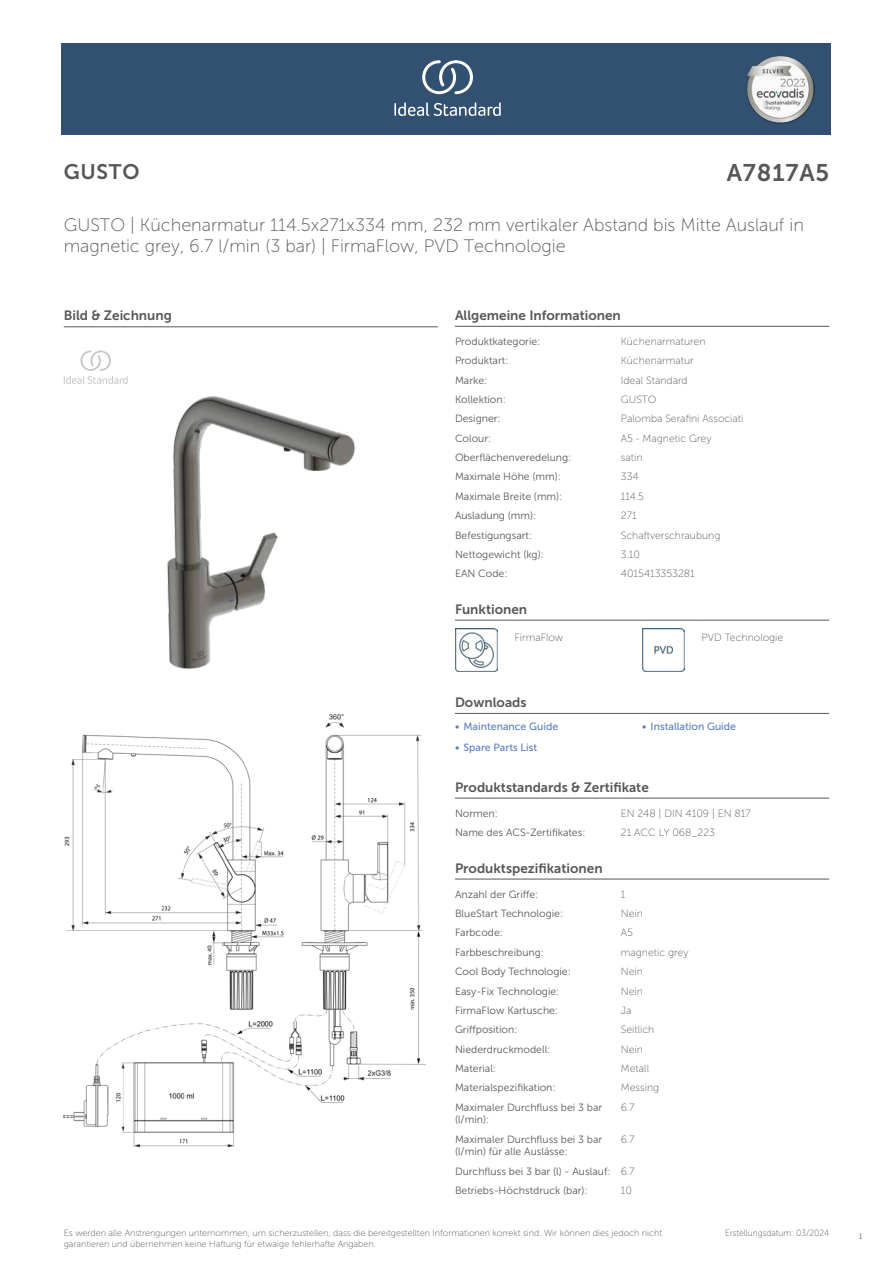
<style>
.page{position:relative;width:893px;height:1263px;background:#fff}
.page>*{position:absolute;margin:0;border:0;box-sizing:border-box;transform-origin:0 0}
.t1{font:24px "Museo Sans 700";letter-spacing:.035em;color:#575756}
.t2{font:21px "Museo Sans 700";letter-spacing:.035em;color:#575756}
.t3{font:18px/21.6px "Museo Sans 100";color:#575756}
.t4{font:13.5px "Museo Sans 700";color:#575756}
.t5{font:10.5px/12.6px "Museo Sans 300";color:#575756}
.t6{font:10.5px "Museo Sans 100";color:#575756}
.t7{font:10.5px "Museo Sans 500";color:#5b7ebf}
.t8{font:9px/10.8px "Museo Sans 100";color:#575756}
.t9{font:9px "Museo Sans 100";color:#575756;scale:.95 1}
.t10{font:300 9px "Calibri";color:#575756;scale:.95 1}
.s1{font-family:"Museo Sans 100"}
</style>
<div class="page">
<div style="left:62px;top:43px;width:769px;height:91px;background:#325070"></div>
<hr style="left:455px;top:326px;width:166px;height:1px;background:#575756">
<hr style="left:621px;top:326px;width:208px;height:1px;background:#575756">
<hr style="left:455px;top:620px;width:59px;height:1px;background:#575756">
<hr style="left:514px;top:620px;width:128px;height:1px;background:#575756">
<hr style="left:642px;top:620px;width:60px;height:1px;background:#575756">
<hr style="left:702px;top:620px;width:127px;height:1px;background:#575756">
<img style="left:455px;top:629px;width:42px;height:42px">
<img style="left:642px;top:629px;width:43px;height:42px">
<hr style="left:455px;top:713px;width:187px;height:1px;background:#575756">
<hr style="left:642px;top:713px;width:187px;height:1px;background:#575756">
<hr style="left:455px;top:798px;width:166px;height:1px;background:#575756">
<hr style="left:621px;top:798px;width:208px;height:1px;background:#575756">
<hr style="left:455px;top:879px;width:166px;height:1px;background:#575756">
<hr style="left:621px;top:879px;width:208px;height:1px;background:#575756">
<img style="left:64px;top:714px;width:361px;height:432px">
<hr style="left:64px;top:327px;width:374px;height:1px;background:#575756">
<svg style="left:64px;top:350px;width:64px;height:34px"></svg>
<img style="left:167px;top:396px;width:189px;height:273px">
<svg style="left:394px;top:102px;width:107px;height:14px"></svg>
<svg style="left:422px;top:60px;width:51px;height:34px"></svg>
<img style="left:746px;top:56px;width:68px;height:67px">
<h2 class="t2" style="left:64px;top:160px;width:77px">GUSTO</h2>
<h1 class="t1" style="left:727px;top:160px;width:104px">A7817A5</h1>
<h3 class="t3" style="left:64px;top:214px;width:742px">GUSTO | Küchenarmatur 114.5x271x334 mm, 232 mm vertikaler Abstand bis Mitte Auslauf in magnetic grey, 6.7 l/min (3 bar) | FirmaFlow, PVD Technologie</h3>
<p class="t4" style="left:64px;top:308px;width:110px">Bild &amp; Zeichnung</p>
<p class="t4" style="left:455px;top:308px;width:167px">Allgemeine Informationen</p>
<p class="t5" style="left:455px;top:335px;width:87px">Produktkategorie:</p>
<p class="t6" style="left:621px;top:336px;width:86px">Küchenarmaturen</p>
<p class="t5" style="left:455px;top:354px;width:55px">Produktart:</p>
<p class="t6" style="left:621px;top:355px;width:74px">Küchenarmatur</p>
<p class="t5" style="left:455px;top:374px;width:34px">Marke:</p>
<p class="t6" style="left:621px;top:374px;width:68px">Ideal Standard</p>
<p class="t5" style="left:455px;top:393px;width:52px">Kollektion:</p>
<p class="t6" style="left:621px;top:394px;width:37px">GUSTO</p>
<p class="t5" style="left:455px;top:413px;width:47px">Designer:</p>
<p class="t6" style="left:621px;top:413px;width:124px">Palomba Serafini Associati</p>
<p class="t5" style="left:455px;top:432px;width:38px">Colour:</p>
<p class="t6" style="left:621px;top:433px;width:92px">A5 - Magnetic Grey</p>
<p class="t5" style="left:455px;top:451px;width:118px">Oberflächenveredelung:</p>
<p class="t6" style="left:621px;top:452px;width:23px">satin</p>
<p class="t5" style="left:455px;top:471px;width:107px">Maximale Höhe (mm):</p>
<p class="t6" style="left:621px;top:471px;width:19px">334</p>
<p class="t5" style="left:455px;top:490px;width:109px">Maximale Breite (mm):</p>
<p class="t6" style="left:621px;top:491px;width:25px">114.5</p>
<p class="t5" style="left:455px;top:509px;width:83px">Ausladung (mm):</p>
<p class="t6" style="left:621px;top:510px;width:17px">271</p>
<p class="t5" style="left:455px;top:529px;width:79px">Befestigungsart:</p>
<p class="t6" style="left:621px;top:529px;width:101px">Schaftverschraubung</p>
<p class="t5" style="left:455px;top:548px;width:90px">Nettogewicht (kg):</p>
<p class="t6" style="left:621px;top:549px;width:21px">3.10</p>
<p class="t5" style="left:455px;top:567px;width:54px">EAN Code:</p>
<p class="t6" style="left:621px;top:568px;width:76px">4015413353281</p>
<p class="t4" style="left:455px;top:602px;width:74px">Funktionen</p>
<p class="t6" style="left:514px;top:632px;width:50px">FirmaFlow</p>
<p class="t6" style="left:702px;top:632px;width:83px">PVD Technologie</p>
<p class="t4" style="left:455px;top:695px;width:73px">Downloads</p>
<p class="t7" style="left:455px;top:721px;width:105px">• Maintenance Guide</p>
<p class="t7" style="left:642px;top:721px;width:95px">• Installation Guide</p>
<p class="t7" style="left:455px;top:742px;width:84px">• Spare Parts List</p>
<p class="t4" style="left:455px;top:779px;width:195px">Produktstandards &amp; Zertifikate</p>
<p class="t5" style="left:455px;top:807px;width:44px">Normen:</p>
<p class="t6" style="left:621px;top:808px;width:131px">EN 248 | DIN 4109 | EN 817</p>
<p class="t5" style="left:455px;top:826px;width:132px">Name des ACS-Zertifikates:</p>
<p class="t6" style="left:621px;top:827px;width:96px">21 ACC LY 068_223</p>
<p class="t4" style="left:455px;top:860px;width:149px">Produktspezifikationen</p>
<p class="t5" style="left:455px;top:888px;width:85px">Anzahl der Griffe:</p>
<p class="t6" style="left:621px;top:888px;width:6px">1</p>
<p class="t5" style="left:455px;top:907px;width:110px">BlueStart Technologie:</p>
<p class="t6" style="left:621px;top:908px;width:24px">Nein</p>
<p class="t5" style="left:455px;top:927px;width:49px">Farbcode:</p>
<p class="t6" style="left:621px;top:927px;width:14px">A5</p>
<p class="t5" style="left:455px;top:946px;width:90px">Farbbeschreibung:</p>
<p class="t6" style="left:621px;top:947px;width:69px">magnetic grey</p>
<p class="t5" style="left:455px;top:965px;width:117px">Cool Body Technologie:</p>
<p class="t6" style="left:621px;top:966px;width:24px">Nein</p>
<p class="t5" style="left:455px;top:985px;width:106px">Easy-Fix Technologie:</p>
<p class="t6" style="left:621px;top:985px;width:24px">Nein</p>
<p class="t5" style="left:455px;top:1004px;width:105px">FirmaFlow Kartusche:</p>
<p class="t6" style="left:621px;top:1005px;width:12px">Ja</p>
<p class="t5" style="left:455px;top:1023px;width:64px">Griffposition:</p>
<p class="t6" style="left:621px;top:1024px;width:35px">Seitlich</p>
<p class="t5" style="left:455px;top:1043px;width:97px">Niederdruckmodell:</p>
<p class="t6" style="left:621px;top:1043px;width:24px">Nein</p>
<p class="t5" style="left:455px;top:1062px;width:43px">Material:</p>
<p class="t6" style="left:621px;top:1063px;width:30px">Metall</p>
<p class="t5" style="left:455px;top:1081px;width:102px">Materialspezifikation:</p>
<p class="t6" style="left:621px;top:1082px;width:40px">Messing</p>
<p class="t5" style="left:455px;top:1101px;width:149px">Maximaler Durchfluss bei 3 bar (l/min):</p>
<p class="t6" style="left:621px;top:1101px;width:15px">6.7</p>
<p class="t5" style="left:455px;top:1133px;width:149px">Maximaler Durchfluss bei 3 bar (l/min) für alle Auslässe:</p>
<p class="t6" style="left:621px;top:1133px;width:15px">6.7</p>
<p class="t5" style="left:455px;top:1161px;width:181px;line-height:19.4px">Durchfluss bei 3 bar (l) - Auslauf: <span class="s1">6.7<br></span>Betriebs-Höchstdruck (bar):</p>
<p class="t6" style="left:621px;top:1185px;width:13px">10</p>
<p class="t8" style="left:64px;top:1227px;width:600px">Es werden alle Anstrengungen unternommen, um sicherzustellen, dass die bereitgestellten Informationen korrekt sind. Wir können dies jedoch nicht garantieren und übernehmen keine Haftung für etwaige fehlerhafte Angaben.</p>
<p class="t9" style="left:725px;top:1228px;width:111px">Erstellungsdatum: 03/2024</p>
<p class="t10" style="left:858px;top:1230px;width:6px">1</p>
</div>
